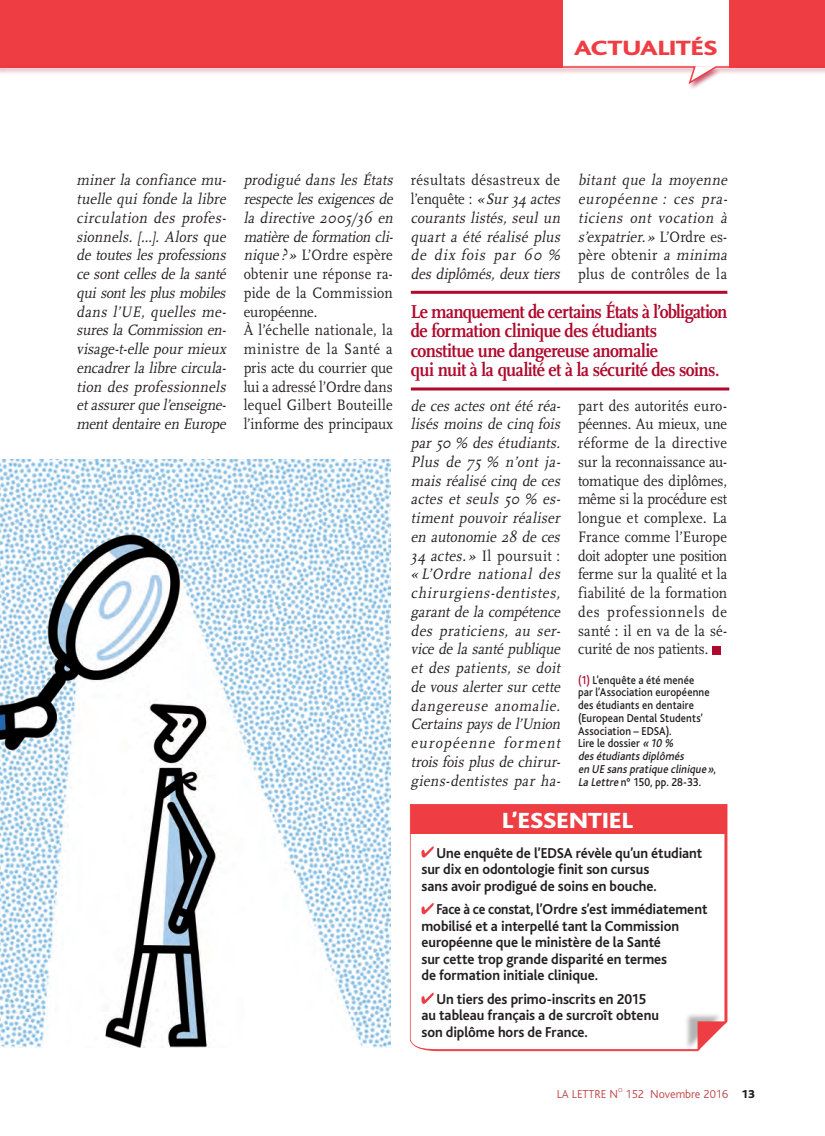
<style>
.page{position:relative;width:825px;height:1136px;background:#fff}
.page>*{position:absolute;margin:0;border:0;box-sizing:border-box;transform-origin:0 0}
.t1{font:800 22.95px "Bliss";letter-spacing:.005em;color:#fff;scale:1.11 1}
.t2{font:800 21.6px "Bliss";letter-spacing:-.01em;color:#ee3d43;scale:1.25 1}
.t3{font:700 19.5px/19.5px "Scala";letter-spacing:-.035em;color:#b0092c;scale:.9 1}
.t4{font:italic 15.75px/18.8px "Scala";letter-spacing:.015em;color:#231f20;scale:.9 1}
.t5{font:15.75px/18.8px "Scala";letter-spacing:.015em;color:#231f20;scale:.9 1}
.t6{font:700 15px/16.5px "Bliss";letter-spacing:-.005em;color:#231f20;scale:.95 1}
.t7{font:700 15px/16.5px "Bliss";letter-spacing:-.005em;color:#231f20;scale:.9 1}
.t8{font:500 12px/12.8px "Bliss";letter-spacing:.01em;color:#231f20;scale:.9 1}
.t9{font:300 12px "Bliss";color:#be4547}
.t10{font:300 6px "Bliss";color:#be4547}
.s1{font-style:italic}
.s2{font-style:normal}
.s3{color:#b0092c}
.s4{font-weight:800;color:#231f20}
</style>
<div class="page">
<div style="left:712px;top:645px;width:8px;height:9px;background:#b0092c"></div>
<img style="left:0;top:459px;width:391px;height:588px">
<hr style="left:411px;top:291px;width:316px;height:3px;background:#b0092c">
<hr style="left:411px;top:387px;width:318px;height:3px;background:#b0092c">
<svg style="left:409px;top:804px;width:319px;height:247px"></svg>
<svg style="left:421px;top:846px;width:13px;height:11px"></svg>
<svg style="left:421px;top:902px;width:13px;height:12px"></svg>
<svg style="left:421px;top:992px;width:13px;height:11px"></svg>
<div style="left:684px;top:1012px;width:39px;height:38px;background:#231f20;opacity:.34"></div>
<svg style="left:694px;top:1019px;width:34px;height:33px"></svg>
<div style="left:0;top:0;width:825px;height:68px;background:#ee3d43"></div>
<div style="left:563px;top:0;width:166px;height:68px;background:#fff"></div>
<svg style="left:0;top:65px;width:825px;height:21px"></svg>
<h2 class="t2" style="left:574px;top:37px;width:116px">ACTUALITÉS</h2>
<p class="t4" style="left:77px;top:171px;width:171px;text-align:justify">miner la confiance mu&shy;tuelle qui fonde la libre circulation des profes&shy;sionnels. […]. Alors que de toutes les professions ce sont celles de la santé qui sont les plus mobiles dans l’UE, quelles me&shy;sures la Commission en&shy;visage-t-elle pour mieux encadrer la libre circula&shy;tion des professionnels etassurerque l’enseigne&shy;ment dentaire en Europe</p>
<p class="t5" style="left:244px;top:171px;width:171px"><span class="s1">prodigué dans les États respecte les exigences de la directive 2005/36 en matière de formation cli&shy;nique?»</span> L’Ordre espère obtenir une réponse ra&shy;pide de la Commission européenne.<br>À l’échelle nationale, la ministre de la Santé a pris acte du courrier que lui a adressé l’Ordre dans lequel Gilbert Bouteille l’informe des principaux</p>
<p class="t4" style="left:411px;top:171px;width:171px"><span class="s2">résultats désastreux de l’enquête :</span> «Sur 34 actes courants listés, seul un quart a été réalisé plus de dix fois par 60 % des diplômés, deux tiers</p>
<p class="t4" style="left:578px;top:171px;width:171px">bitant que la moyenne européenne : ces pra&shy;ticiens ont vocation à s’expatrier. » <span class="s2">L’ O r d r e e s - père obtenir</span> a minima <span class="s2">plus de contrôles de la</span></p>
<p class="t3" style="left:411px;top:301px;width:353px">Le manquement de certains États à l’obligation de formation clinique des étudiants<br>constitue une dangereuse anomalie<br>qui nuit à la qualité et à la sécurité des soins.</p>
<p class="t4" style="left:411px;top:396px;width:171px">de ces actes ont été réa&shy;lisés moins de cinq fois par 50 % des étudiants.<br>Plus de 75 % n’ont ja&shy;mais réalisé cinq de ces actes et seuls 50 % es&shy;timent pouvoir réaliser en autonomie 28 de ces<br>34 actes.» <span class="s2">Il poursuit : </span>« L’Ordre national des chirurgiens-dentistes, garant de la compétence des praticiens, au ser&shy;vice de la santé publique et des patients, se doit de vous alerter sur cette dangereuse anomalie.<br>Certains pays de l’Union européenne forment trois fois plus de chirur&shy;giens-dentistes par ha-</p>
<p class="t5" style="left:578px;top:396px;width:167px;text-align:justify">part des autorités euro&shy;péennes. Au mieux, une réforme de la directive sur la reconnaissance au&shy;tomatique des diplômes, même si la procédure est longue et complexe. La France comme l’Europe doit adopter une position ferme sur la qualité et la fiabilité de la formation des professionnels de santé : il en va de la sé&shy;curité de nos patients.</p>
<p class="t8" style="left:578px;top:673px;width:155px"><span class="s3">(1)</span> L’enquête a été menée<br>par l’Association européenne des étudiants en dentaire (European Dental Students’<br>Association – EDSA).<br>Lire le dossier <span class="s1">«10%<br>des étudiants diplômés<br>en UE sans pratique clinique»</span>,<br><span class="s1">La Lettre</span> n° 150, pp. 28-33.</p>
<h1 class="t1" style="left:502px;top:808px;width:119px">L’ESSENTIEL</h1>
<p class="t6" style="left:421px;top:844px;width:297px;text-indent:15px">Une enquête de l’EDSA révèle qu’un étudiant sur dix en odontologie finit son cursus<br>sans avoir prodigué de soins en bouche.</p>
<p class="t7" style="left:421px;top:901px;width:319px;text-indent:15px">Face à ce constat, l’Ordre s’est immédiatement mobilisé et a interpellé tant la Commission européenne que le ministère de la Santé<br>sur cette trop grande disparité en termes<br>de formation initiale clinique.</p>
<p class="t6" style="left:421px;top:990px;width:251px;text-indent:15px">Un tiers des primo-inscrits en 2015 au tableau français a de surcroît obtenu son diplôme hors de France.</p>
<p class="t9" style="left:557px;top:1087px;width:63px">LA LETTRE N</p>
<p class="t10" style="left:618px;top:1086px;width:6px">O</p>
<p class="t9" style="left:625px;top:1087px;width:131px">152 Novembre 2016 <span class="s4">13</span></p>
</div>
